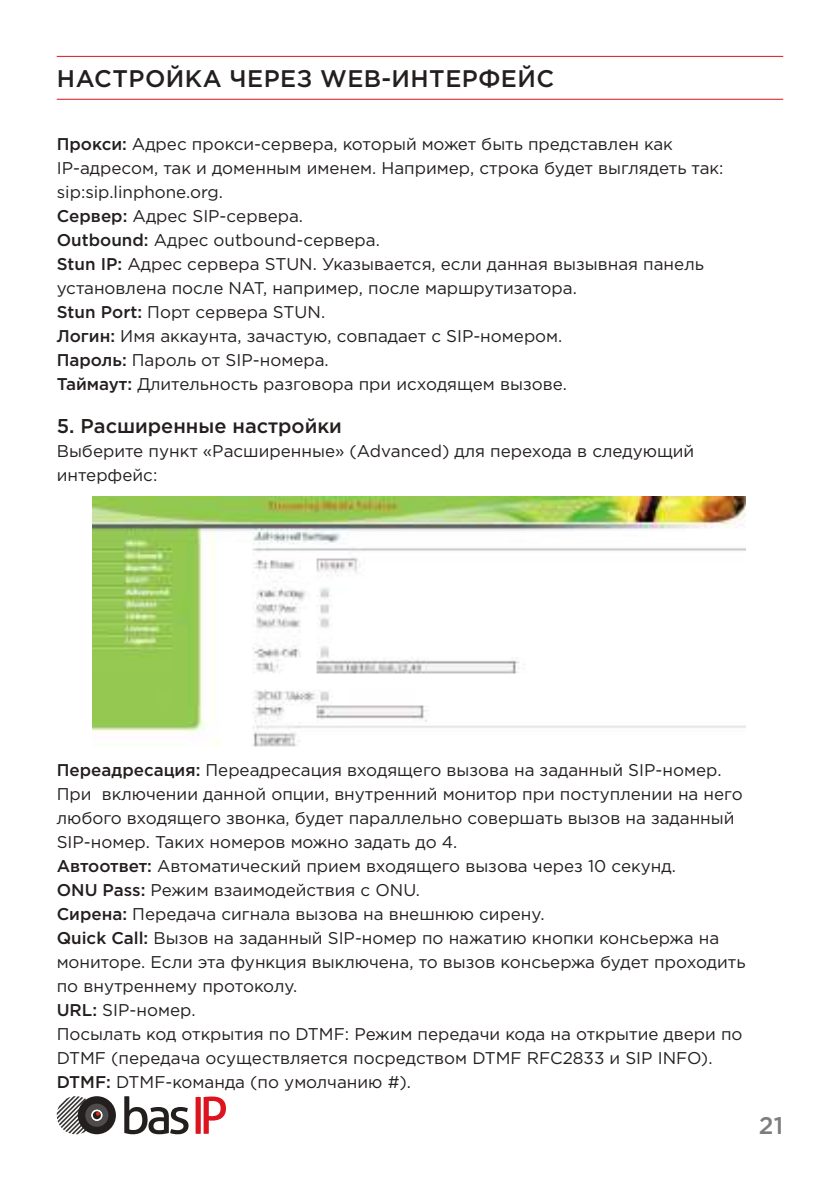
<style>
.page{position:relative;width:840px;height:1191px;background:#fff}
.page>*{position:absolute;margin:0;border:0;box-sizing:border-box;transform-origin:0 0}
.t1{font:500 24px "Gotham Pro";letter-spacing:.02em;color:#241f1f}
.t2{font:500 24px "Gotham Pro";color:#7d7c7e}
.t3{font:500 20px "Gotham Pro";color:#241f1f}
.t4{font:17px/24px "Gotham Pro";color:#241f1f}
.s1{font-weight:500}
</style>
<div class="page">
<hr style="left:57px;top:99px;width:725px;height:1px;background:#db141d">
<hr style="left:57px;top:56px;width:725px;height:1px;background:#db141d">
<img style="left:93px;top:497px;width:652px;height:250px">
<svg style="left:124px;top:1096px;width:64px;height:38px"></svg>
<svg style="left:195px;top:1096px;width:31px;height:37px"></svg>
<svg style="left:57px;top:1096px;width:59px;height:38px"></svg>
<h1 class="t1" style="left:57px;top:65px;width:498px">НАСТРОЙКА ЧЕРЕЗ WEB-ИНТЕРФЕЙС</h1>
<p class="t4" style="left:57px;top:132px;width:668px"><span class="s1">Прокси:</span> Адрес прокси-сервера, который может быть представлен как IP-адресом, так и доменным именем. Например, строка будет выглядеть так: sip:sip.linphone.org.<br><span class="s1">Сервер:</span> Адрес SIP-сервера.<br><span class="s1">Outbound:</span> Адрес outbound-сервера.<br><span class="s1">Stun IP:</span> Адрес сервера STUN. Указывается, если данная вызывная панель установлена после NAT, например, после маршрутизатора.<br><span class="s1">Stun Port:</span> Порт сервера STUN.<br><span class="s1">Логин:</span> Имя аккаунта, зачастую, совпадает с SIP-номером.<br><span class="s1">Пароль:</span> Пароль от SIP-номера.<br><span class="s1">Таймаут:</span> Длительность разговора при исходящем вызове.</p>
<p class="t3" style="left:57px;top:414px;width:286px">5. Расширенные настройки</p>
<p class="t4" style="left:57px;top:439px;width:638px">Выберите пункт «Расширенные» (Advanced) для перехода в следующий интерфейс:</p>
<p class="t4" style="left:57px;top:758px;width:690px"><span class="s1">Переадресация:</span> Переадресация входящего вызова на заданный SIP-номер.<br>При включении данной опции, внутренний монитор при поступлении на него любого входящего звонка, будет параллельно совершать вызов на заданный SIP-номер. Таких номеров можно задать до 4.<br><span class="s1">Автоответ:</span> Автоматический прием входящего вызова через 10 секунд.<br><span class="s1">ONU Pass:</span> Режим взаимодействия с ONU.<br><span class="s1">Сирена:</span> Передача сигнала вызова на внешнюю сирену.<br><span class="s1">Quick Call:</span> Вызов на заданный SIP-номер по нажатию кнопки консьержа на мониторе. Если эта функция выключена, то вызов консьержа будет проходить по внутреннему протоколу.<br><span class="s1">URL:</span> SIP-номер.<br>Посылать код открытия по DTMF: Режим передачи кода на открытие двери по DTMF (передача осуществляется посредством DTMF RFC2833 и SIP INFO).<br><span class="s1">DTMF:</span> DTMF-команда (по умолчанию #).</p>
<h1 class="t2" style="left:758px;top:1112px;width:26px">21</h1>
</div>
